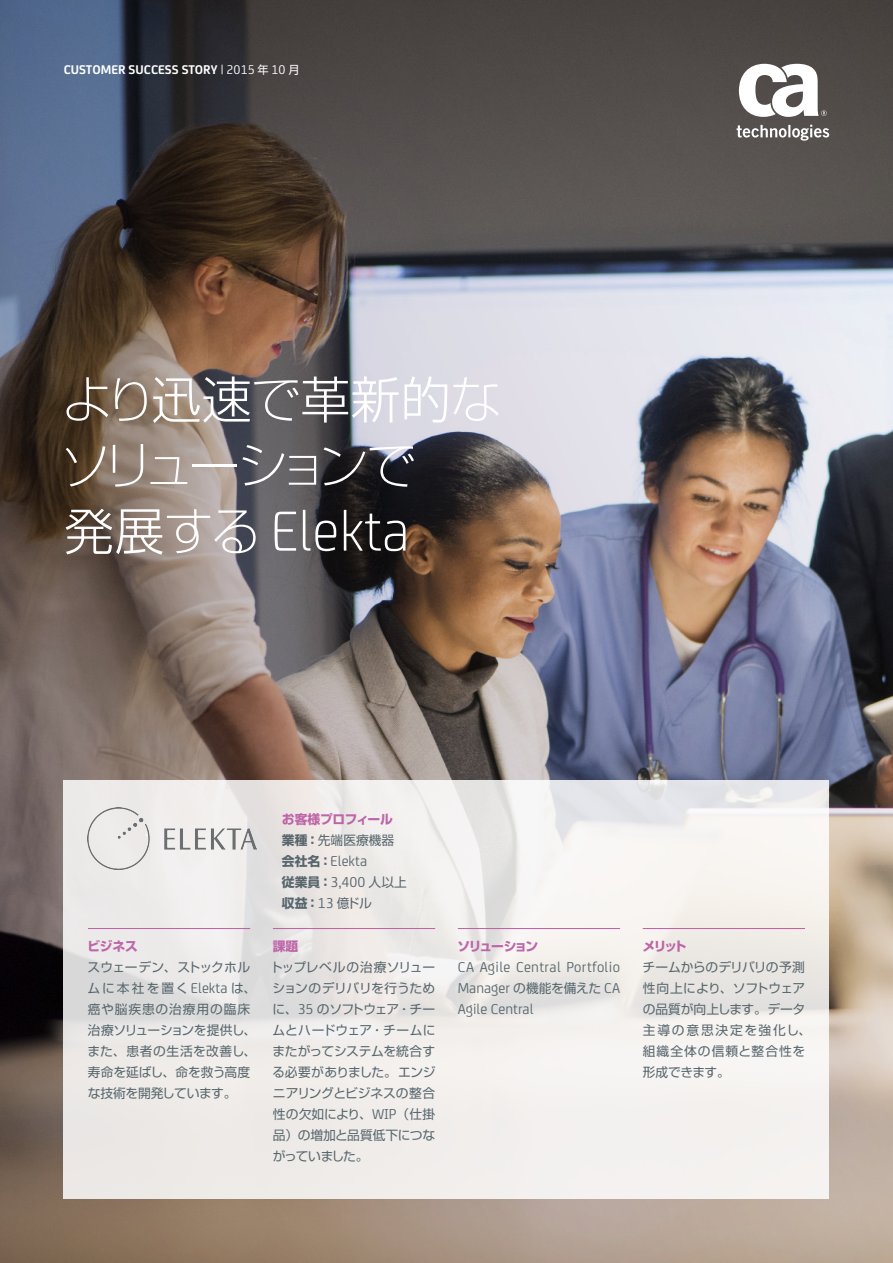
<style>
.page{position:relative;width:893px;height:1263px;background:#fff}
.page>*{position:absolute;margin:0;border:0;box-sizing:border-box;transform-origin:0 0}
.Cover_Head_-_Headlin{font:300 60.3px "CA Sans";color:#fff}
.Cover_Head_-_Headlin-2{font:300 expanded 50.25px/66px "Shin Go Pro";letter-spacing:-.145em;color:#fff}
.Cover_Body_Copy_10_1{font:15.3px/21px "CA Sans";letter-spacing:.015em;color:#58676d;text-align:justify}
.Client_Profile_body{font:15.3px "CA Sans";color:#58676d}
.Cover_Eyebrow{font:700 13.5px "CA Sans";color:#fff}
.Cover_Body_Copy_10_1-2{font:12.75px/21px "Shin Go Pro";color:#58676d}
.Cover_Headline_10_14{font:700 12.75px "Shin Go Pro";letter-spacing:-.04em;color:#bd65a8}
.Cover_Headline_10_14-2{font:700 12.75px "Shin Go Pro";letter-spacing:-.02em;color:#bd65a8}
.Client_Profile_body-2{font:12.75px "Shin Go Pro";color:#58676d}
.Client_Profile_body-3{font:700 12.75px "Shin Go Pro";color:#58676d}
.Cover_Headline_10_14-3{font:700 12.75px "Shin Go Pro";letter-spacing:-.125em;color:#bd65a8}
.s1{font-weight:400}
.s2{font-family:"Shin Go Pro";font-weight:400;font-size:11.25px}
.s3{font-stretch:normal}
.s4{font-family:"Shin Go Pro";font-size:50.25px}
.s5{font-family:"Shin Go Pro";font-stretch:expanded;font-size:50.25px}
.s6{font-family:"CA Sans";font-size:15.3px}
.s7{font-weight:700}
.s8{font-family:"Shin Go Pro";font-weight:700;font-size:12.75px}
.s9{font-family:"Shin Go Pro";font-size:12.75px}
.s10{font-family:"CA Sans";font-weight:400;font-size:15.3px}
</style>
<div class="page">
<img style="left:0;top:0;width:893px;height:1263px">
<svg style="left:64px;top:781px;width:765px;height:418px;fill:#f0edeb"></svg>
<svg style="left:737px;top:125px;width:92px;height:16px"></svg>
<svg style="left:739px;top:64px;width:88px;height:53px"></svg>
<hr style="left:88px;top:928px;width:162px;height:1px;background:#bd65a8">
<hr style="left:273px;top:928px;width:162px;height:1px;background:#bd65a8">
<hr style="left:458px;top:928px;width:162px;height:1px;background:#bd65a8">
<hr style="left:643px;top:928px;width:162px;height:1px;background:#bd65a8">
<img style="left:88px;top:807px;width:169px;height:62px">
<p class="Cover_Eyebrow" style="left:64px;top:59px;width:237px">CUSTOMER SUCCESS STORY <span class="s1">| 2015</span> <span class="s2">年</span> <span class="s1">10</span> <span class="s2">月</span></p>
<p class="Cover_Head_-_Headlin-2" style="left:60px;top:360px;width:442px">より<span class="s3">迅速</span>で<span class="s3">革新的</span>なソリューションで</p>
<p class="Cover_Head_-_Headlin" style="left:64px;top:488px;width:347px"><span class="s4">発展</span><span class="s5">する</span> Elekta</p>
<p class="Cover_Headline_10_14" style="left:88px;top:936px;width:52px">ビジネス</p>
<p class="Cover_Body_Copy_10_1-2" style="left:88px;top:955px;width:170px">スウェーデン、ストックホルムに本社を置く<span class="s6">Elekta</span> は、癌や脳疾患の治療用の臨床治療ソリューションを提供し、また、患者の生活を改善し、寿命を延ばし、命を救う高度な技術を開発しています。</p>
<p class="Cover_Headline_10_14-2" style="left:282px;top:809px;width:112px">お客様プロフィール</p>
<p class="Client_Profile_body-2" style="left:282px;top:830px;width:114px"><span class="s7">業種：</span>先端医療機器</p>
<p class="Client_Profile_body" style="left:282px;top:850px;width:87px"><span class="s8">会社名：</span>Elekta</p>
<p class="Client_Profile_body" style="left:282px;top:871px;width:126px"><span class="s8">従業員：</span>3,400 <span class="s9">人以上</span></p>
<p class="Client_Profile_body-3" style="left:282px;top:893px;width:91px">収益：<span class="s10">13</span> <span class="s1">億ドル</span></p>
<p class="Cover_Headline_10_14" style="left:273px;top:936px;width:27px">課題</p>
<p class="Cover_Body_Copy_10_1-2" style="left:270px;top:955px;width:167px;text-align:justify">トップレベルの治療ソリューションのデリバリを行うために、<span class="s6">35</span> のソフトウェア・チームとハードウェア・チームにまたがってシステムを統合する必要がありました。エンジニアリングとビジネスの整合性の欠如により、<span class="s6">WIP</span>（仕掛品）の増加と品質低下につながっていました。</p>
<p class="Cover_Headline_10_14-3" style="left:457px;top:936px;width:83px">ソリューション</p>
<p class="Cover_Body_Copy_10_1" style="left:458px;top:956px;width:164px">CA Agile Central Portfolio Manager <span class="s9">の機能を備えた</span> CA Agile Central</p>
<p class="Cover_Headline_10_14" style="left:642px;top:936px;width:46px">メリット</p>
<p class="Cover_Body_Copy_10_1-2" style="left:642px;top:955px;width:170px">チームからのデリバリの予測性向上により、ソフトウェアの品質が向上します。データ主導の意思決定を強化し、組織全体の信頼と整合性を形成できます。</p>
</div>
